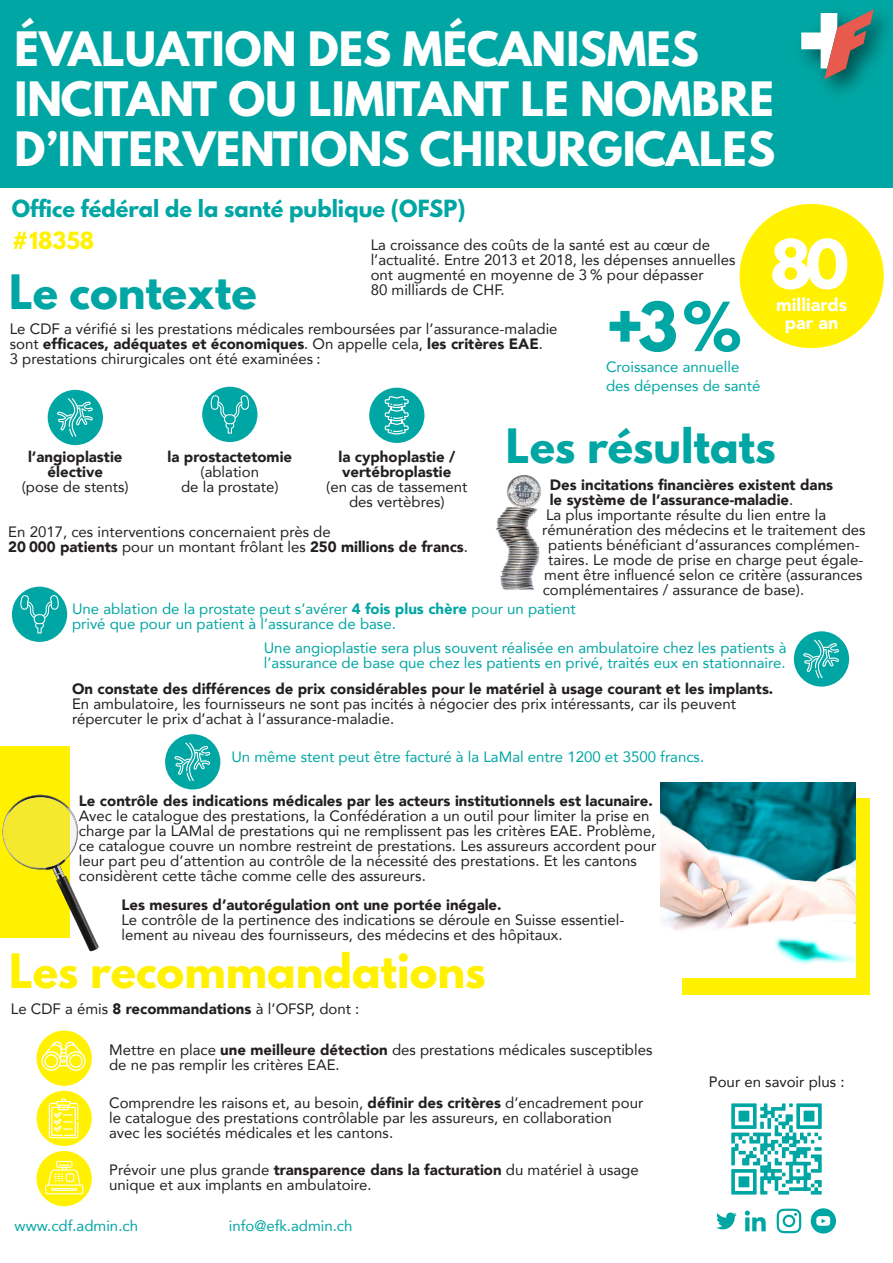
<style>
.page{position:relative;width:893px;height:1263px;background:#fff}
.page>*{position:absolute;margin:0;border:0;box-sizing:border-box;transform-origin:0 0}
.t1{font:700 60px "League Spartan";color:#00a6a3}
.t2{font:700 60px "League Spartan";color:#fff}
.t3{font:700 42px/50.4px "League Spartan";color:#fff}
.t4{font:700 42px "League Spartan";color:#00a6a3}
.t5{font:700 42px "League Spartan";color:#fff100}
.t6{font:700 21px "League Spartan";color:#00a6a3}
.t7{font:700 21px "League Spartan";color:#fff100}
.t8{font:900 18px/18px "Avenir";color:#fff;text-align:center}
.t9{font:15px/15px "Avenir";color:#231f20}
.t10{font:15px/15px "Avenir";color:#00a6a3}
.t11{font:900 15px/15px "Avenir";color:#231f20;text-align:center}
.t12{font:15px "Avenir";color:#1d1d1b}
.s1{font-weight:900}
.s2{font-weight:400}
</style>
<div class="page">
<div style="left:0;top:746px;width:70px;height:192px;background:#fff100"></div>
<div style="left:740px;top:204px;width:144px;height:144px;background:#fff100;border-radius:50%"></div>
<div style="left:0;top:0;width:893px;height:188px;background:#00a6a3"></div>
<div style="left:682px;top:798px;width:187px;height:197px;background:#fff100"></div>
<svg style="left:777px;top:1208px;width:24px;height:25px"></svg>
<svg style="left:745px;top:1210px;width:21px;height:21px"></svg>
<svg style="left:716px;top:1212px;width:21px;height:17px"></svg>
<div style="left:811px;top:1208px;width:25px;height:25px;background:#00a6a3;border-radius:50%"></div>
<svg style="left:816px;top:1216px;width:14px;height:10px"></svg>
<img style="left:823px;top:15px;width:64px;height:77px">
<svg style="left:801px;top:9px;width:73px;height:70px"></svg>
<img style="left:2px;top:794px;width:97px;height:158px">
<div style="left:12px;top:587px;width:55px;height:55px;background:#00a6a3;border-radius:50%"></div>
<svg style="left:20px;top:594px;width:39px;height:39px"></svg>
<div style="left:794px;top:631px;width:55px;height:56px;background:#00a6a3;border-radius:50%"></div>
<svg style="left:803px;top:640px;width:36px;height:38px"></svg>
<div style="left:202px;top:387px;width:55px;height:55px;background:#00a6a3;border-radius:50%"></div>
<svg style="left:210px;top:395px;width:39px;height:39px"></svg>
<div style="left:48px;top:390px;width:55px;height:55px;background:#00a6a3;border-radius:50%"></div>
<svg style="left:57px;top:398px;width:36px;height:39px"></svg>
<div style="left:369px;top:388px;width:55px;height:55px;background:#00a6a3;border-radius:50%"></div>
<svg style="left:385px;top:396px;width:24px;height:38px"></svg>
<div style="left:165px;top:734px;width:55px;height:55px;background:#00a6a3;border-radius:50%"></div>
<svg style="left:174px;top:742px;width:36px;height:39px"></svg>
<img style="left:661px;top:783px;width:194px;height:194px">
<div style="left:37px;top:1151px;width:55px;height:55px;background:#fff100;border-radius:50%"></div>
<div style="left:37px;top:1091px;width:55px;height:55px;background:#fff100;border-radius:50%"></div>
<div style="left:37px;top:1030px;width:55px;height:56px;background:#fff100;border-radius:50%"></div>
<svg style="left:41px;top:1041px;width:45px;height:30px"></svg>
<svg style="left:45px;top:1161px;width:38px;height:33px"></svg>
<svg style="left:49px;top:1098px;width:29px;height:40px"></svg>
<img style="left:496px;top:475px;width:45px;height:116px">
<img style="left:731px;top:1103px;width:91px;height:92px">
<h2 class="t3" style="left:15px;top:23px;width:762px">ÉVALUATION DES MÉCANISMES<br>INCITANT OU LIMITANT LE NOMBRE<br>D’INTERVENTIONS CHIRURGICALES</h2>
<h3 class="t6" style="left:12px;top:192px;width:455px">Office fédéral de la santé publique (OFSP)</h3>
<h3 class="t7" style="left:12px;top:224px;width:84px">#18358</h3>
<p class="t9" style="left:371px;top:236px;width:366px">La croissance des coûts de la santé est au cœur de l’actualité. Entre 2013 et 2018, les dépenses annuelles ont augmenté en moyenne de 3 % pour dépasser<br>80 milliards de CHF.</p>
<h1 class="t2" style="left:770px;top:217px;width:80px">80</h1>
<h2 class="t4" style="left:9px;top:259px;width:249px">Le contexte</h2>
<p class="t8" style="left:776px;top:295px;width:72px">milliards par an</p>
<h1 class="t1" style="left:606px;top:280px;width:137px">+3 %</h1>
<p class="t9" style="left:10px;top:321px;width:549px">Le CDF a vérifié si les prestations médicales remboursées par l’assurance-maladie sont <span class="s1">efficaces, adéquates et économiques</span>. On appelle cela, <span class="s1">les critères EAE</span>.<br>3 prestations chirurgicales ont été examinées :</p>
<p class="t10" style="left:606px;top:358px;width:156px;line-height:18px">Croissance annuelle des dépenses de santé</p>
<p class="t11" style="left:338px;top:448px;width:118px;text-align:left">la cyphoplastie / vertébroplastie</p>
<p class="t9" style="left:326px;top:478px;width:143px;text-align:center">(en cas de tassement des vertèbres)</p>
<p class="t9" style="left:8px;top:524px;width:461px">En 2017, ces interventions concernaient près de<br><span class="s1">20 000 patients</span> pour un montant frôlant les <span class="s1">250 millions de francs</span>.</p>
<p class="t11" style="left:28px;top:448px;width:96px">l‘angioplastie élective</p>
<p class="t9" style="left:22px;top:478px;width:109px">(pose de stents)</p>
<p class="t11" style="left:167px;top:448px;width:126px">la prostactetomie</p>
<p class="t9" style="left:181px;top:463px;width:99px;text-align:center">(ablation<br>de la prostate)</p>
<h2 class="t4" style="left:506px;top:414px;width:271px">Les résultats</h2>
<p class="t11" style="left:550px;top:477px;width:285px">Des incitations financières existent dans</p>
<p class="t11" style="left:550px;top:492px;width:245px">le système de l’assurance-maladie<span class="s2">.</span></p>
<p class="t9" style="left:546px;top:507px;width:282px">La plus importante résulte du lien entre la</p>
<p class="t9" style="left:542px;top:522px;width:325px">rémunération des médecins et le traitement des</p>
<p class="t9" style="left:548px;top:537px;width:313px">patients bénéficiant d’assurances complémen-</p>
<p class="t9" style="left:548px;top:552px;width:317px">taires. Le mode de prise en charge peut égale-</p>
<p class="t9" style="left:544px;top:567px;width:320px">ment être influencé selon ce critère (assurances</p>
<p class="t9" style="left:543px;top:582px;width:263px">complémentaires / assurance de base).</p>
<p class="t10" style="left:72px;top:601px;width:505px">Une ablation de la prostate peut s’avérer <span class="s1">4 fois plus chère</span> pour un patient privé que pour un patient à l’assurance de base.</p>
<p class="t10" style="left:264px;top:640px;width:524px">Une angioplastie sera plus souvent réalisée en ambulatoire chez les patients à l’assurance de base que chez les patients en privé, traités eux en stationnaire.</p>
<p class="t11" style="left:72px;top:680px;width:703px">On constate des différences de prix considérables pour le matériel à usage courant et les implants.</p>
<p class="t9" style="left:72px;top:695px;width:665px">En ambulatoire, les fournisseurs ne sont pas incités à négocier des prix intéressants, car ils peuvent répercuter le prix d’achat à l’assurance-maladie.</p>
<p class="t10" style="left:231px;top:748px;width:474px">Un même stent peut être facturé à la LaMal entre 1200 et 3500 francs.</p>
<p class="t11" style="left:79px;top:793px;width:575px">Le contrôle des indications médicales par les acteurs institutionnels est lacunaire.</p>
<p class="t9" style="left:79px;top:808px;width:579px">Avec le catalogue des prestations, la Confédération a un outil pour limiter la prise en charge par la LAMal de prestations qui ne remplissent pas les critères EAE. Problème, ce catalogue couvre un nombre restreint de prestations. Les assureurs accordent pour leur part peu d’attention au contrôle de la nécessité des prestations. Et les cantons considèrent cette tâche comme celle des assureurs.</p>
<p class="t11" style="left:121px;top:897px;width:382px">Les mesures d’autorégulation ont une portée inégale.</p>
<p class="t9" style="left:121px;top:912px;width:504px">Le contrôle de la pertinence des indications se déroule en Suisse essentiel&shy;lement au niveau des fournisseurs, des médecins et des hôpitaux.</p>
<h2 class="t5" style="left:9px;top:938px;width:478px">Les recommandations</h2>
<p class="t9" style="left:11px;top:1001px;width:350px">Le CDF a émis <span class="s1">8 recommandations</span> à l’OFSP, dont :</p>
<p class="t9" style="left:109px;top:1042px;width:545px">Mettre en place <span class="s1">une meilleure détection</span> des prestations médicales susceptibles de ne pas remplir les critères EAE.</p>
<p class="t9" style="left:109px;top:1095px;width:536px">Comprendre les raisons et, au besoin, <span class="s1">définir des critères</span> d’encadrement pour le catalogue des prestations contrôlable par les assureurs, en collaboration avec les sociétés médicales et les cantons.</p>
<p class="t9" style="left:109px;top:1161px;width:531px">Prévoir une plus grande <span class="s1">transparence dans la facturation</span> du matériel à usage unique et aux implants en ambulatoire.</p>
<p class="t10" style="left:15px;top:1218px;width:125px">www.cdf.admin.ch</p>
<p class="t10" style="left:229px;top:1218px;width:125px">info@efk.admin.ch</p>
<p class="t12" style="left:709px;top:1070px;width:137px">Pour en savoir plus :</p>
</div>
